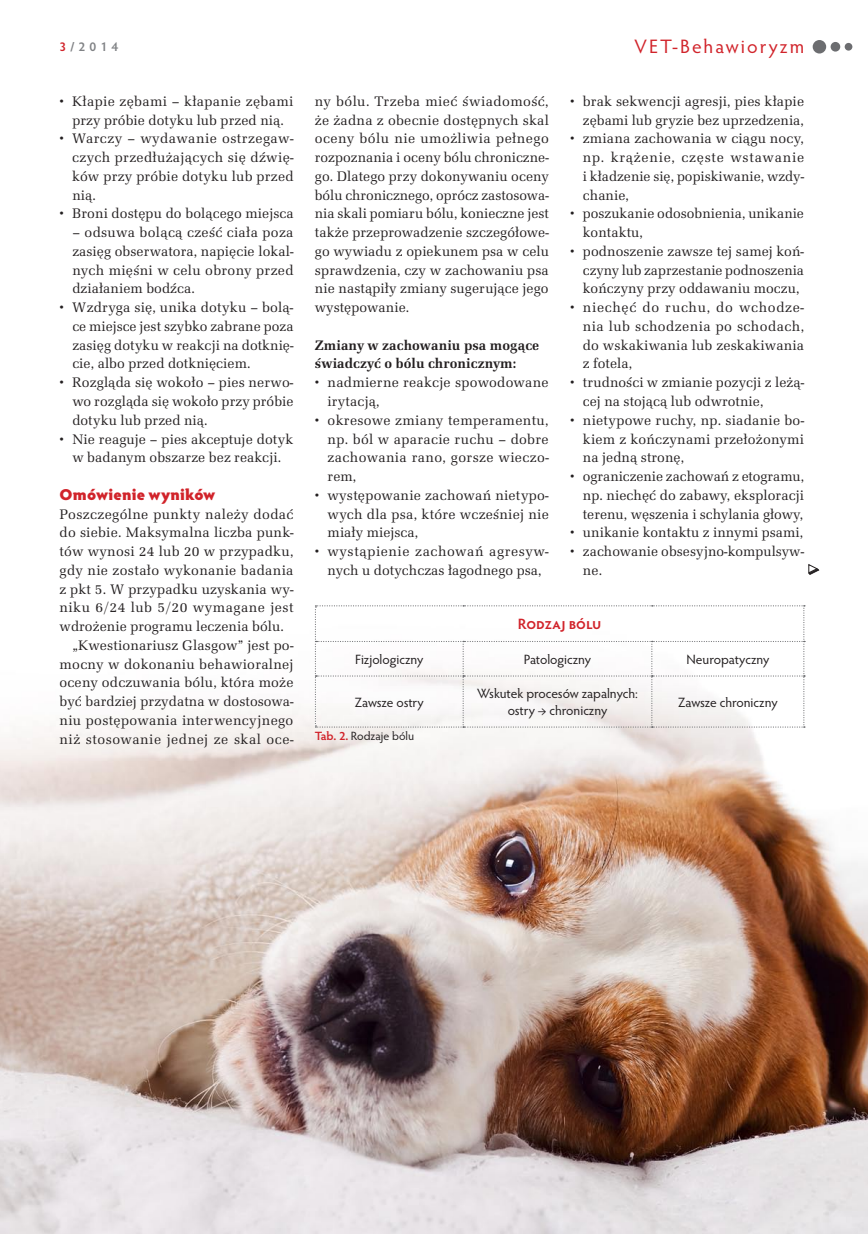
<style>
.page{position:relative;width:868px;height:1234px;background:#fff}
.page>*{position:absolute;margin:0;border:0;box-sizing:border-box;transform-origin:0 0}
.t1{font:19.5px "Hypatia Sans Pro";letter-spacing:.1em;color:#d1232a}
.t2{font:900 15.75px "Hypatia Sans Pro";letter-spacing:.01em;color:#d1232a}
.t3{font:600 15px "Hypatia Sans Pro";letter-spacing:-.005em;color:#d1232a}
.t4{font:14.25px/18.8px "URW Latino TCE";letter-spacing:.01em;color:#231f20;text-align:justify}
.t5{font:14.25px/18.8px "URW Latino TCE";letter-spacing:.03em;color:#231f20;text-align:center}
.t6{font:700 14.25px/18.8px "URW Latino TCE";letter-spacing:.005em;color:#231f20}
.t7{font:14.25px "URW Latino TCE";letter-spacing:.035em;color:#231f20}
.t8{font:13.5px/16.5px "Hypatia Sans Pro";letter-spacing:-.005em;color:#231f20;text-align:center}
.t9{font:600 12.75px "Hypatia Sans Pro";color:#808285}
.t10{font:12px "Hypatia Sans Pro";color:#231f20}
.s1{color:#d1232a}
.s2{font-weight:600;color:#d1232a}
</style>
<div class="page">
<div style="left:830px;top:42px;width:10px;height:10px;background:#6c6d70;border-radius:50%"></div>
<div style="left:844px;top:43px;width:8px;height:8px;background:#6c6d70;border-radius:50%"></div>
<div style="left:812px;top:40px;width:14px;height:13px;background:#6c6d70;border-radius:50%"></div>
<img style="left:0;top:570px;width:867px;height:663px">
<svg style="left:315px;top:605px;width:489px;height:122px"></svg>
<svg style="left:807px;top:564px;width:12px;height:11px"></svg>
<p class="t9" style="left:60px;top:38px;width:60px"><span class="s1">3</span>/2014</p>
<h1 class="t1" style="left:634px;top:33px;width:171px">VET-Behawioryzm</h1>
<p class="t4" style="left:60px;top:92px;width:235px;text-align:center">• Kłapie zębami – kłapanie zębami przy próbie dotyku lub przed nią.</p>
<p class="t4" style="left:72px;top:129px;width:223px;text-indent:-13px">• Warczy – wydawanie ostrzegaw&shy;czych przedłużających się dźwię&shy;ków przy próbie dotyku lub przed nią.</p>
<p class="t4" style="left:60px;top:204px;width:235px">• Broni dostępu do bolącego miejsca</p>
<p class="t4" style="left:72px;top:223px;width:223px">– odsuwa bolącą cześć ciała poza zasięg obserwatora, napięcie lokal&shy;nych mięśni w celu obrony przed działaniem bodźca.</p>
<p class="t4" style="left:72px;top:298px;width:223px;text-indent:-13px">• Wzdryga się, unika dotyku – bolą&shy;ce miejsce jest szybko zabrane poza zasięg dotyku w reakcji na dotknię&shy;cie, albo przed dotknięciem.</p>
<p class="t4" style="left:72px;top:373px;width:223px;text-indent:-13px">• Rozgląda się wokoło – pies nerwo&shy;wo rozgląda się wokoło przy próbie dotyku lub przed nią.</p>
<p class="t4" style="left:60px;top:429px;width:235px;text-align:center">• Nie reaguje – pies akceptuje dotyk w badanym obszarze bez reakcji.</p>
<p class="t2" style="left:60px;top:482px;width:157px">Omówienie wyników</p>
<p class="t4" style="left:60px;top:504px;width:235px">Poszczególne punkty należy dodać</p>
<p class="t4" style="left:60px;top:523px;width:235px">do siebie. Maksymalna liczba punk-</p>
<p class="t4" style="left:60px;top:542px;width:235px">tów wynosi 24 lub 20 w przypadku,</p>
<p class="t4" style="left:60px;top:560px;width:235px">gdy nie zostało wykonanie badania</p>
<p class="t4" style="left:60px;top:579px;width:235px">z pkt 5. W przypadku uzyskania wy-</p>
<p class="t5" style="left:60px;top:598px;width:235px">niku 6/24 lub 5/20 wymagane jest</p>
<p class="t4" style="left:60px;top:617px;width:226px">wdrożenie programu leczenia bólu.</p>
<p class="t4" style="left:72px;top:635px;width:223px">„Kwestionariusz Glasgow” jest po-</p>
<p class="t4" style="left:60px;top:654px;width:235px">mocny w dokonaniu behawioralnej</p>
<p class="t4" style="left:60px;top:673px;width:235px">oceny odczuwania bólu, która może</p>
<p class="t4" style="left:60px;top:692px;width:235px">być bardziej przydatna w dostosowa-</p>
<p class="t4" style="left:60px;top:710px;width:235px">niu postępowania interwencyjnego</p>
<p class="t7" style="left:60px;top:730px;width:235px">niż stosowanie jednej ze skal oce-</p>
<p class="t4" style="left:315px;top:92px;width:236px">ny bólu. Trzeba mieć świadomość, że żadna z obecnie dostępnych skal oceny bólu nie umożliwia pełnego rozpoznania i oceny bólu chroniczne&shy;go. Dlatego przy dokonywaniu oceny bólu chronicznego, oprócz zastosowa&shy;nia skali pomiaru bólu, konieczne jest także przeprowadzenie szczegółowe&shy;go wywiadu z opiekunem psa w celu sprawdzenia, czy w zachowaniu psa nie nastąpiły zmiany sugerujące jego występowanie.</p>
<p class="t6" style="left:315px;top:335px;width:226px">Zmiany w zachowaniu psa mogące świadczyć o bólu chronicznym:</p>
<p class="t4" style="left:327px;top:373px;width:222px;text-indent:-13px">• nadmierne reakcje spowodowane irytacją,</p>
<p class="t4" style="left:327px;top:410px;width:223px;text-indent:-13px">• okresowe zmiany temperamentu, np. ból w aparacie ruchu – dobre zachowania rano, gorsze wieczo&shy;rem,</p>
<p class="t4" style="left:327px;top:485px;width:223px;text-indent:-13px">• występowanie zachowań nietypo&shy;wych dla psa, które wcześniej nie miały miejsca,</p>
<p class="t5" style="left:315px;top:542px;width:235px">• wystąpienie zachowań agresyw&shy;nych u dotychczas łagodnego psa,</p>
<p class="t4" style="left:570px;top:92px;width:235px;text-align:right">• brak sekwencji agresji, pies kłapie zębami lub gryzie bez uprzedzenia,</p>
<p class="t4" style="left:583px;top:129px;width:223px;text-indent:-13px">• zmiana zachowania w ciągu nocy, np. krążenie, częste wstawanie i kładzenie się, popiskiwanie, wzdy&shy;chanie,</p>
<p class="t4" style="left:583px;top:204px;width:222px;text-indent:-13px">• poszukanie odosobnienia, unikanie kontaktu,</p>
<p class="t4" style="left:583px;top:242px;width:223px;text-indent:-13px">• podnoszenie zawsze tej samej koń&shy;czyny lub zaprzestanie podnoszenia kończyny przy oddawaniu moczu,</p>
<p class="t4" style="left:583px;top:298px;width:223px;text-indent:-13px">• niechęć do ruchu, do wchodze&shy;nia lub schodzenia po schodach, do wskakiwania lub zeskakiwania z fotela,</p>
<p class="t4" style="left:583px;top:373px;width:223px;text-indent:-13px">• trudności w zmianie pozycji z leżą&shy;cej na stojącą lub odwrotnie,</p>
<p class="t4" style="left:583px;top:410px;width:223px;text-indent:-13px">• nietypowe ruchy, np. siadanie bo&shy;kiem z kończynami przełożonymi na jedną stronę,</p>
<p class="t4" style="left:583px;top:467px;width:223px;text-indent:-13px">• ograniczenie zachowań z etogramu, np. niechęć do zabawy, eksploracji terenu, węszenia i schylania głowy,</p>
<p class="t4" style="left:570px;top:523px;width:235px">• unikanie kontaktu z innymi psami,</p>
<p class="t4" style="left:583px;top:542px;width:223px;text-indent:-13px">• zachowanie obsesyjno-kompulsyw&shy;ne.</p>
<p class="t3" style="left:517px;top:613px;width:85px">Rodzaj bólu</p>
<p class="t8" style="left:355px;top:650px;width:70px">Fizjologiczny</p>
<p class="t8" style="left:524px;top:650px;width:69px">Patologiczny</p>
<p class="t8" style="left:686px;top:650px;width:84px">Neuropatyczny</p>
<p class="t8" style="left:355px;top:693px;width:70px">Zawsze ostry</p>
<p class="t8" style="left:477px;top:684px;width:162px">Wskutek procesów zapalnych: ostry → chroniczny</p>
<p class="t8" style="left:678px;top:693px;width:101px">Zawsze chroniczny</p>
<p class="t10" style="left:315px;top:728px;width:101px"><span class="s2">Tab. 2.</span> Rodzaje bólu</p>
</div>
